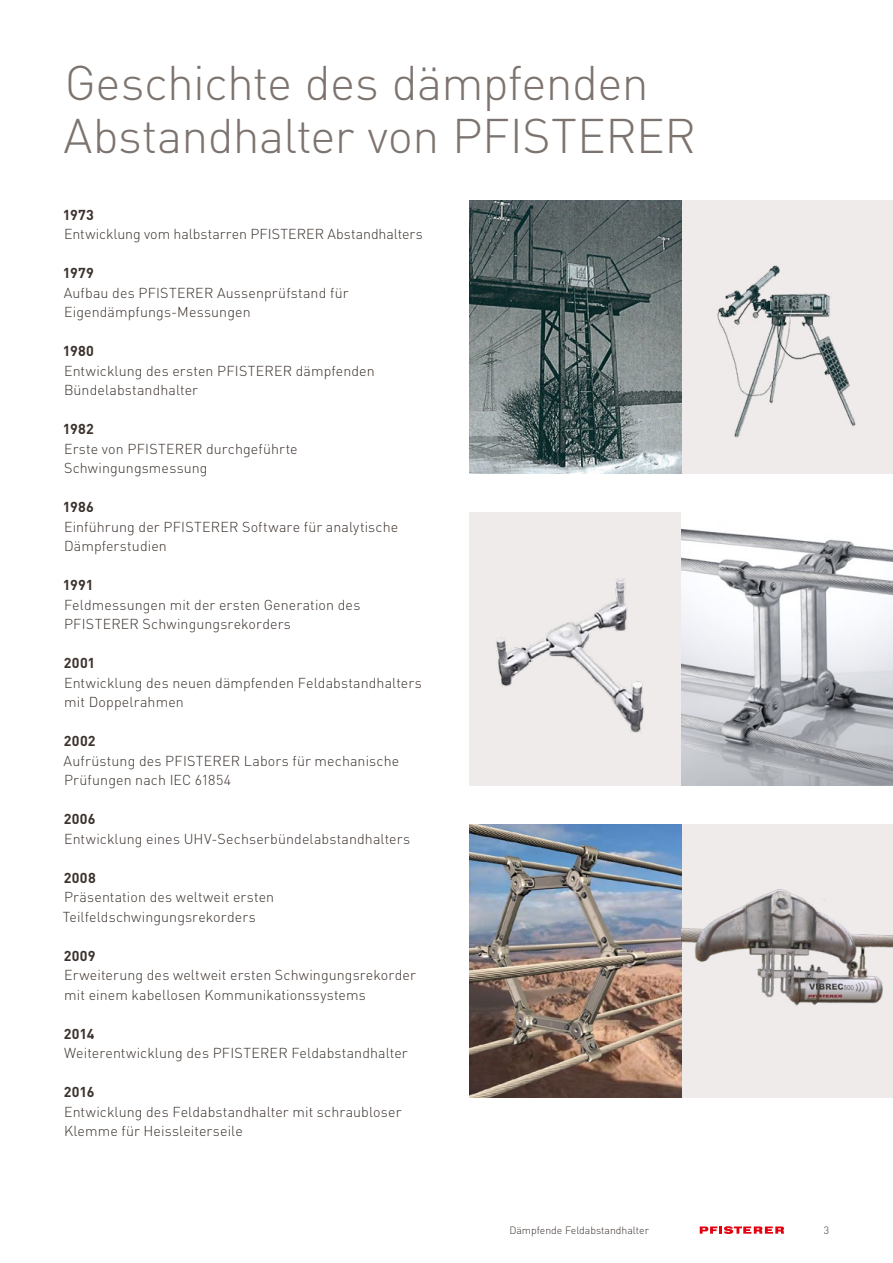
<style>
.page{position:relative;width:893px;height:1263px;background:#fff}
.page>*{position:absolute;margin:0;border:0;box-sizing:border-box;transform-origin:0 0}
.t1{font:300 48px/52.5px "DIN Pro";letter-spacing:-.015em;color:#7d736e}
.t2{font:300 14.25px/19.5px "DIN Pro";letter-spacing:.01em;color:#3b322d}
.t3{font:700 14.25px "DIN Pro";letter-spacing:.015em;color:#3b322d}
.t4{font:300 10.5px "DIN Pro";color:#3b322d}
</style>
<div class="page">
<div style="left:681px;top:824px;width:212px;height:273px;background:#eeebea"></div>
<div style="left:469px;top:513px;width:212px;height:273px;background:#eeebea"></div>
<div style="left:681px;top:201px;width:212px;height:273px;background:#eeebea"></div>
<img style="left:469px;top:824px;width:212px;height:273px">
<img style="left:717px;top:265px;width:139px;height:173px">
<img style="left:469px;top:201px;width:212px;height:273px">
<img style="left:496px;top:578px;width:148px;height:155px">
<img style="left:681px;top:528px;width:212px;height:258px">
<img style="left:681px;top:829px;width:212px;height:265px">
<svg style="left:700px;top:1226px;width:84px;height:8px"></svg>
<h1 class="t1" style="left:63px;top:53px;width:634px">Geschichte des dämpfenden<br>Abstandhalter von PFISTERER</h1>
<p class="t3" style="left:63px;top:203px;width:33px">1973</p>
<p class="t2" style="left:64px;top:223px;width:360px">Entwicklung vom halbstarren PFISTERER Abstandhalters</p>
<p class="t3" style="left:63px;top:261px;width:33px">1979</p>
<p class="t2" style="left:64px;top:282px;width:286px">Aufbau des PFISTERER Aussenprüfstand für<br>Eigendämpfungs-Messungen</p>
<p class="t3" style="left:63px;top:339px;width:33px">1980</p>
<p class="t2" style="left:64px;top:360px;width:312px">Entwicklung des ersten PFISTERER dämpfenden<br>Bündelabstandhalter</p>
<p class="t3" style="left:63px;top:417px;width:32px">1982</p>
<p class="t2" style="left:64px;top:438px;width:235px">Erste von PFISTERER durchgeführte<br>Schwingungsmessung</p>
<p class="t3" style="left:63px;top:495px;width:33px">1986</p>
<p class="t2" style="left:64px;top:516px;width:336px">Einführung der PFISTERER Software für analytische<br>Dämpferstudien</p>
<p class="t3" style="left:63px;top:573px;width:32px">1991</p>
<p class="t2" style="left:64px;top:594px;width:298px">Feldmessungen mit der ersten Generation des<br>PFISTERER Schwingungsrekorders</p>
<p class="t3" style="left:64px;top:651px;width:33px">2001</p>
<p class="t2" style="left:64px;top:672px;width:359px">Entwicklung des neuen dämpfenden Feldabstandhalters mit Doppelrahmen</p>
<p class="t3" style="left:64px;top:729px;width:33px">2002</p>
<p class="t2" style="left:64px;top:750px;width:337px">Aufrüstung des PFISTERER Labors für mechanische<br>Prüfungen nach IEC 61854</p>
<p class="t3" style="left:64px;top:807px;width:33px">2006</p>
<p class="t2" style="left:64px;top:828px;width:348px">Entwicklung eines UHV-Sechserbündelabstandhalters</p>
<p class="t3" style="left:64px;top:866px;width:33px">2008</p>
<p class="t2" style="left:63px;top:886px;width:213px">Präsentation des weltweit ersten<br>Teilfeldschwingungsrekorders</p>
<p class="t3" style="left:64px;top:944px;width:33px">2009</p>
<p class="t2" style="left:64px;top:964px;width:353px">Erweiterung des weltweit ersten Schwingungsrekorder mit einem kabellosen Kommunikationssystems</p>
<p class="t3" style="left:64px;top:1022px;width:32px">2014</p>
<p class="t2" style="left:64px;top:1042px;width:345px">Weiterentwicklung des PFISTERER Feldabstandhalter</p>
<p class="t3" style="left:64px;top:1080px;width:32px">2016</p>
<p class="t2" style="left:64px;top:1101px;width:339px">Entwicklung des Feldabstandhalter mit schraubloser<br>Klemme für Heissleiterseile</p>
<p class="t4" style="left:509px;top:1222px;width:141px">Dämpfende Feldabstandhalter</p>
<p class="t4" style="left:824px;top:1222px;width:7px">3</p>
</div>
